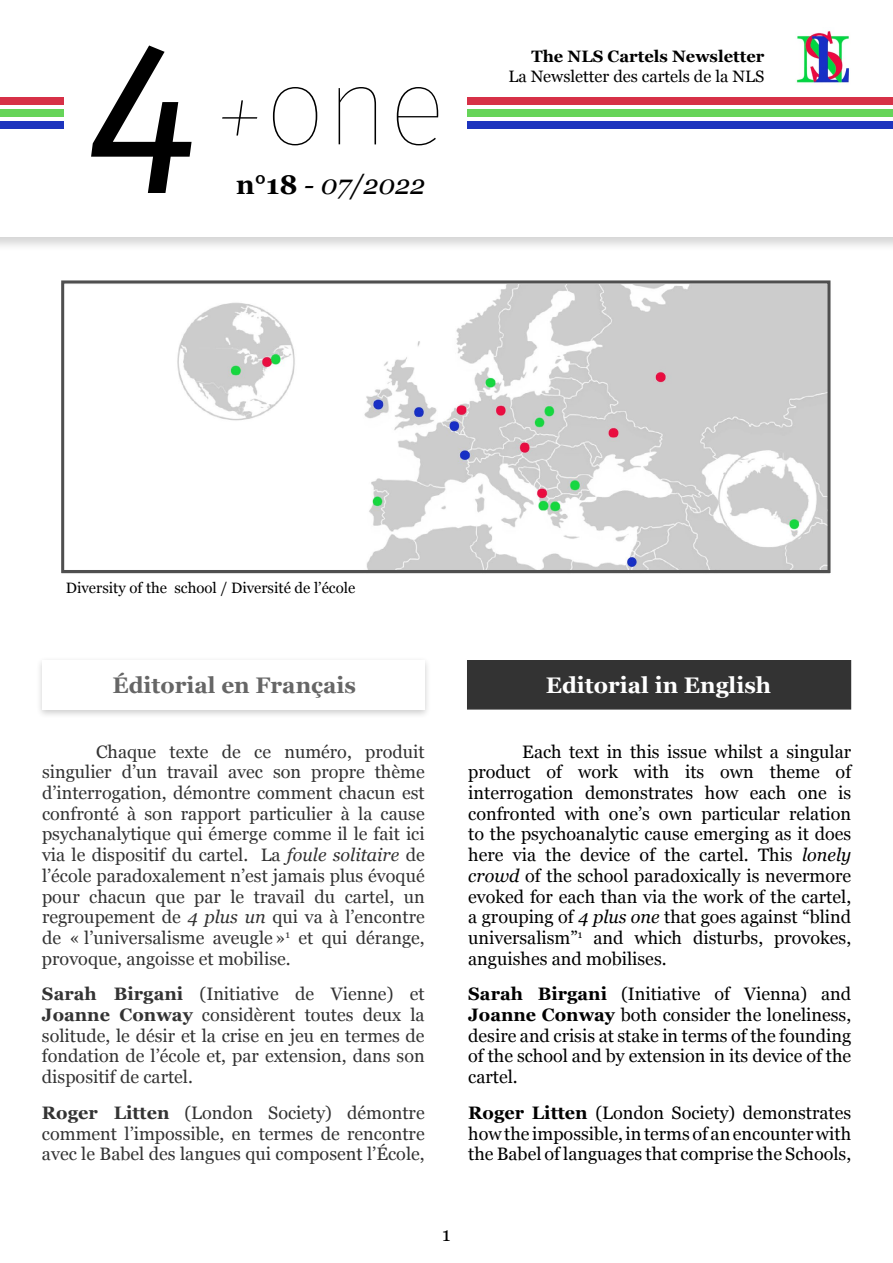
<style>
.page{position:relative;width:893px;height:1263px;background:#fff}
.page>*{position:absolute;margin:0;border:0;box-sizing:border-box;transform-origin:0 0}
.t1{font:108.6px "Fira Sans Hair";color:#000}
.t2{font:italic 27px "Georgia";color:#000}
.t3{font:700 22.5px "Georgia";color:#666}
.t4{font:700 22.5px "Georgia";color:#fff}
.t5{font:19.5px "Georgia";color:#000}
.t6{font:18px/20.7px "Georgia";color:#333;text-align:justify}
.t7{font:18px/20.7px "Georgia";color:#000;text-align:justify}
.t8{font:16.5px "Georgia";color:#000}
.t9{font:700 16.5px "Georgia";color:#000}
.t10{font:15px "Georgia";color:#000}
.s1{font-family:"Fira Sans";font-style:italic;font-size:217.5px}
.s2{font-style:italic}
.s3{font-weight:700;font-style:normal}
.s4{font-weight:700}
</style>
<div class="page">
<div style="left:0;top:0;width:893px;height:252px;background:#000;opacity:.17"></div>
<div style="left:0;top:0;width:893px;height:237px;background:#fff"></div>
<img style="left:796px;top:31px;width:54px;height:52px">
<div style="left:468px;top:97px;width:425px;height:8px;background:#d73147"></div>
<div style="left:0;top:97px;width:64px;height:8px;background:#d73147"></div>
<div style="left:468px;top:121px;width:425px;height:8px;background:#1d34be"></div>
<div style="left:0;top:121px;width:64px;height:8px;background:#1d34be"></div>
<div style="left:468px;top:109px;width:425px;height:8px;background:#66d459"></div>
<div style="left:0;top:109px;width:64px;height:8px;background:#66d459"></div>
<div style="left:467px;top:660px;width:384px;height:50px;background:#333;border:2px solid #333"></div>
<div style="left:36px;top:656px;width:396px;height:63px;background:#000;opacity:.2"></div>
<div style="left:42px;top:660px;width:383px;height:50px;background:#fff"></div>
<img style="left:61px;top:280px;width:770px;height:294px">
<div style="left:61px;top:280px;width:769px;height:293px;border:3px solid #4f4f4f"></div>
<h1 class="t1" style="left:85px;top:30px;width:362px"><span class="s1">4</span><span class="s2">+</span>one</h1>
<h2 class="t2" style="left:236px;top:165px;width:191px"><span class="s3">n°18</span> - 07/2022</h2>
<p class="t9" style="left:531px;top:44px;width:234px">The NLS Cartels Newsletter</p>
<p class="t8" style="left:508px;top:64px;width:257px">La Newsletter des cartels de la NLS</p>
<p class="t10" style="left:66px;top:577px;width:291px">Diversity of the school / Diversité de l’école</p>
<p class="t3" style="left:113px;top:668px;width:245px">Éditorial en Français</p>
<p class="t4" style="left:546px;top:668px;width:227px">Editorial in English</p>
<p class="t6" style="left:42px;top:740px;width:384px;text-indent:54px">Chaque texte de ce numéro, produit singulier d’un travail avec son propre thème d’interrogation, démontre comment chacun est confronté à son rapport particulier à la cause psychanalytique qui émerge comme il le fait ici via le dispositif du cartel. La <span class="s2">foule solitaire</span> de l’école paradoxalement n’est jamais plus évoqué pour chacun que par le travail du cartel, un regroupement de <span class="s2">4 plus un</span> qui va à l’encontre de « l’universalisme aveugle»<sup>1</sup> et qui dérange, provoque, angoisse et mobilise.</p>
<p class="t6" style="left:42px;top:983px;width:384px"><span class="s4">Sarah Birgani</span> (Initiative de Vienne) et <span class="s4">Joanne Conway</span> considèrent toutes deux la solitude, le désir et la crise en jeu en termes de fondation de l’école et, par extension, dans son dispositif de cartel.</p>
<p class="t6" style="left:42px;top:1101px;width:384px"><span class="s4">Roger Litten</span> (London Society) démontre comment l’impossible, en termes de rencontre avec le Babel des langues qui composent l’École,</p>
<p class="t7" style="left:468px;top:740px;width:384px;text-indent:54px">Each text in this issue whilst a singular product of work with its own theme of interrogation demonstrates how each one is confronted with one’s own particular relation to the psychoanalytic cause emerging as it does here via the device of the cartel. This <span class="s2">lonely crowd</span> of the school paradoxically is nevermore evoked for each than via the work of the cartel, a grouping of <span class="s2">4 plus one</span> that goes against “blind universalism”<sup>1</sup> and which disturbs, provokes, anguishes and mobilises.</p>
<p class="t7" style="left:468px;top:983px;width:384px"><span class="s4">Sarah Birgani</span> (Initiative of Vienna) and <span class="s4">Joanne Conway</span> both consider the loneliness, desire and crisis at stake in terms of the founding of the school and by extension in its device of the cartel.</p>
<p class="t7" style="left:468px;top:1101px;width:384px"><span class="s4">Roger Litten</span> (London Society) demonstrates how the impossible, in terms of an encounter with the Babel of languages that comprise the Schools,</p>
<p class="t5" style="left:442px;top:1219px;width:10px">1</p>
</div>
